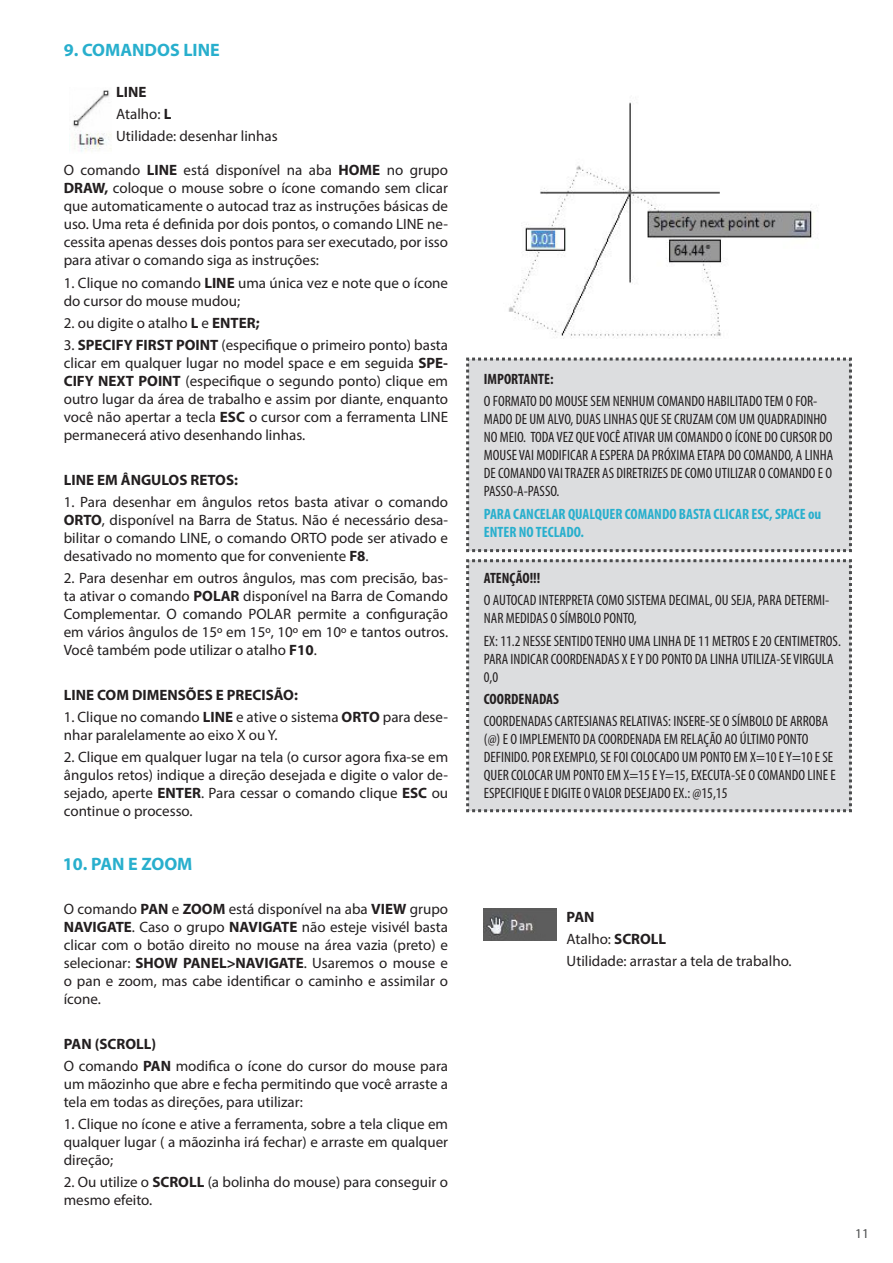
<style>
.page{position:relative;width:893px;height:1263px;background:#fff}
.page>*{position:absolute;margin:0;border:0;box-sizing:border-box;transform-origin:0 0}
.t1{font:700 18px "Myriad Pro";color:#28afcd}
.t2{font:15px/18px "Myriad Pro";color:#231f20;text-align:justify}
.t3{font:condensed 15px/18px "Myriad Pro";color:#231f20}
.t4{font:700 condensed 15px/18px "Myriad Pro";color:#28afcd}
.t5{font:700 15px "Myriad Pro";color:#231f20}
.t6{font:700 condensed 15px "Myriad Pro";color:#231f20}
.t7{font:13.5px "Myriad Pro";color:#4b4c4d}
.s1{font-weight:700}
</style>
<div class="page">
<div style="left:466px;top:559px;width:386px;height:254px;background:#dcdddf"></div>
<div style="left:466px;top:357px;width:386px;height:196px;background:#dcdddf"></div>
<img style="left:484px;top:908px;width:72px;height:32px">
<img style="left:508px;top:102px;width:305px;height:237px">
<img style="left:72px;top:90px;width:40px;height:62px">
<p class="t1" style="left:64px;top:38px;width:157px">9. COMANDOS LINE</p>
<p class="t2" style="left:116px;top:80px;width:163px;line-height:22.2px;text-align:left"><span class="s1">LINE<br></span>Atalho: <span class="s1">L<br></span>Utilidade: desenhar linhas</p>
<p class="t2" style="left:64px;top:161px;width:386px">O comando <span class="s1">LINE</span> está disponível na aba <span class="s1">HOME</span> no grupo <span class="s1">DRAW,</span> coloque o mouse sobre o ícone comando sem clicar que automaticamente o autocad traz as instruções básicas de uso. Uma reta é definida por dois pontos, o comando LINE ne&shy;cessita apenas desses dois pontos para ser executado, por isso para ativar o comando siga as instruções:</p>
<p class="t2" style="left:64px;top:273px;width:386px">1. Clique no comando <span class="s1">LINE</span> uma única vez e note que o ícone do cursor do mouse mudou;</p>
<p class="t2" style="left:64px;top:314px;width:197px">2. ou digite o atalho <span class="s1">L</span> e <span class="s1">ENTER;</span></p>
<p class="t2" style="left:64px;top:336px;width:386px">3. <span class="s1">SPECIFY FIRST POINT</span> (especifique o primeiro ponto) basta clicar em qualquer lugar no model space e em seguida <span class="s1">SPE-CIFY NEXT POINT</span> (especifique o segundo ponto) clique em outro lugar da área de trabalho e assim por diante, enquanto você não apertar a tecla <span class="s1">ESC</span> o cursor com a ferramenta LINE permanecerá ativo desenhando linhas.</p>
<p class="t5" style="left:64px;top:470px;width:176px">LINE EM ÂNGULOS RETOS:</p>
<p class="t2" style="left:64px;top:493px;width:386px">1. Para desenhar em ângulos retos basta ativar o comando <span class="s1">ORTO</span>, disponível na Barra de Status. Não é necessário desa&shy;bilitar o comando LINE, o comando ORTO pode ser ativado e desativado no momento que for conveniente <span class="s1">F8</span>.</p>
<p class="t2" style="left:64px;top:569px;width:386px">2. Para desenhar em outros ângulos, mas com precisão, bas&shy;ta ativar o comando <span class="s1">POLAR</span> disponível na Barra de Comando Complementar. O comando POLAR permite a configuração em vários ângulos de 15º em 15º, 10º em 10º e tantos outros.<br>Você também pode utilizar o atalho <span class="s1">F10</span>.</p>
<p class="t5" style="left:64px;top:685px;width:236px">LINE COM DIMENSÕES E PRECISÃO:</p>
<p class="t2" style="left:64px;top:708px;width:386px">1. Clique no comando <span class="s1">LINE</span> e ative o sistema <span class="s1">ORTO</span> para dese&shy;nhar paralelamente ao eixo X ou Y.</p>
<p class="t2" style="left:64px;top:748px;width:386px">2. Clique em qualquer lugar na tela (o cursor agora fixa-se em ângulos retos) indique a direção desejada e digite o valor de&shy;sejado, aperte <span class="s1">ENTER</span>. Para cessar o comando clique <span class="s1">ESC</span> ou continue o processo.</p>
<p class="t1" style="left:63px;top:852px;width:131px">10. PAN E ZOOM</p>
<p class="t2" style="left:64px;top:900px;width:386px">O comando <span class="s1">PAN</span> e <span class="s1">ZOOM</span> está disponível na aba <span class="s1">VIEW</span> grupo <span class="s1">NAVIGATE</span>. Caso o grupo <span class="s1">NAVIGATE</span> não esteje visivél basta clicar com o botão direito no mouse na área vazia (preto) e selecionar: <span class="s1">SHOW PANEL&gt;NAVIGATE</span>. Usaremos o mouse e o pan e zoom, mas cabe identificar o caminho e assimilar o ícone.</p>
<p class="t2" style="left:64px;top:1032px;width:386px;line-height:22.2px"><span class="s1">PAN (SCROLL)<br></span>O comando <span class="s1">PAN</span> modifica o ícone do cursor do mouse para</p>
<p class="t2" style="left:64px;top:1075px;width:386px">um mãozinho que abre e fecha permitindo que você arraste a tela em todas as direções, para utilizar:</p>
<p class="t2" style="left:64px;top:1115px;width:386px">1. Clique no ícone e ative a ferramenta, sobre a tela clique em qualquer lugar ( a mãozinha irá fechar) e arraste em qualquer direção;</p>
<p class="t2" style="left:64px;top:1173px;width:386px">2. Ou utilize o <span class="s1">SCROLL</span> (a bolinha do mouse) para conseguir o mesmo efeito.</p>
<p class="t6" style="left:484px;top:370px;width:71px">IMPORTANTE:</p>
<p class="t3" style="left:484px;top:392px;width:351px">O FORMATO DO MOUSE SEM NENHUM COMANDO HABILITADO TEM O FOR-MADO DE UM ALVO, DUAS LINHAS QUE SE CRUZAM COM UM QUADRADINHO NO MEIO. TODA VEZ QUE VOCÊ ATIVAR UM COMANDO O ÍCONE DO CURSOR DO MOUSE VAI MODIFICAR A ESPERA DA PRÓXIMA ETAPA DO COMANDO, A LINHA DE COMANDO VAI TRAZER AS DIRETRIZES DE COMO UTILIZAR O COMANDO E O PASSO-A-PASSO.</p>
<p class="t4" style="left:484px;top:504px;width:339px">PARA CANCELAR QUALQUER COMANDO BASTA CLICAR ESC, SPACE ou<br>ENTER NO TECLADO.</p>
<p class="t6" style="left:484px;top:569px;width:58px">ATENÇÃO!!!</p>
<p class="t3" style="left:484px;top:591px;width:347px">O AUTOCAD INTERPRETA COMO SISTEMA DECIMAL, OU SEJA, PARA DETERMI-<br>NAR MEDIDAS O SÍMBOLO PONTO,</p>
<p class="t3" style="left:484px;top:631px;width:359px">EX: 11.2 NESSE SENTIDO TENHO UMA LINHA DE 11 METROS E 20 CENTIMETROS.<br>PARA INDICAR COORDENADAS X E Y DO PONTO DA LINHA UTILIZA-SE VIRGULA<br>0,0</p>
<p class="t6" style="left:484px;top:690px;width:77px">COORDENADAS</p>
<p class="t3" style="left:484px;top:712px;width:353px">COORDENADAS CARTESIANAS RELATIVAS: INSERE-SE O SÍMBOLO DE ARROBA (@) E O IMPLEMENTO DA COORDENADA EM RELAÇÃO AO ÚLTIMO PONTO DEFINIDO. POR EXEMPLO, SE FOI COLOCADO UM PONTO EM X=10 E Y=10 E SE QUER COLOCAR UM PONTO EM X=15 E Y=15, EXECUTA-SE O COMANDO LINE E ESPECIFIQUE E DIGITE O VALOR DESEJADO EX.: @15,15</p>
<p class="t2" style="left:567px;top:906px;width:227px;line-height:22.2px;text-align:left"><span class="s1">PAN<br></span>Atalho: <span class="s1">SCROLL<br></span>Utilidade: arrastar a tela de trabalho.</p>
<p class="t7" style="left:855px;top:1225px;width:15px">11</p>
</div>
